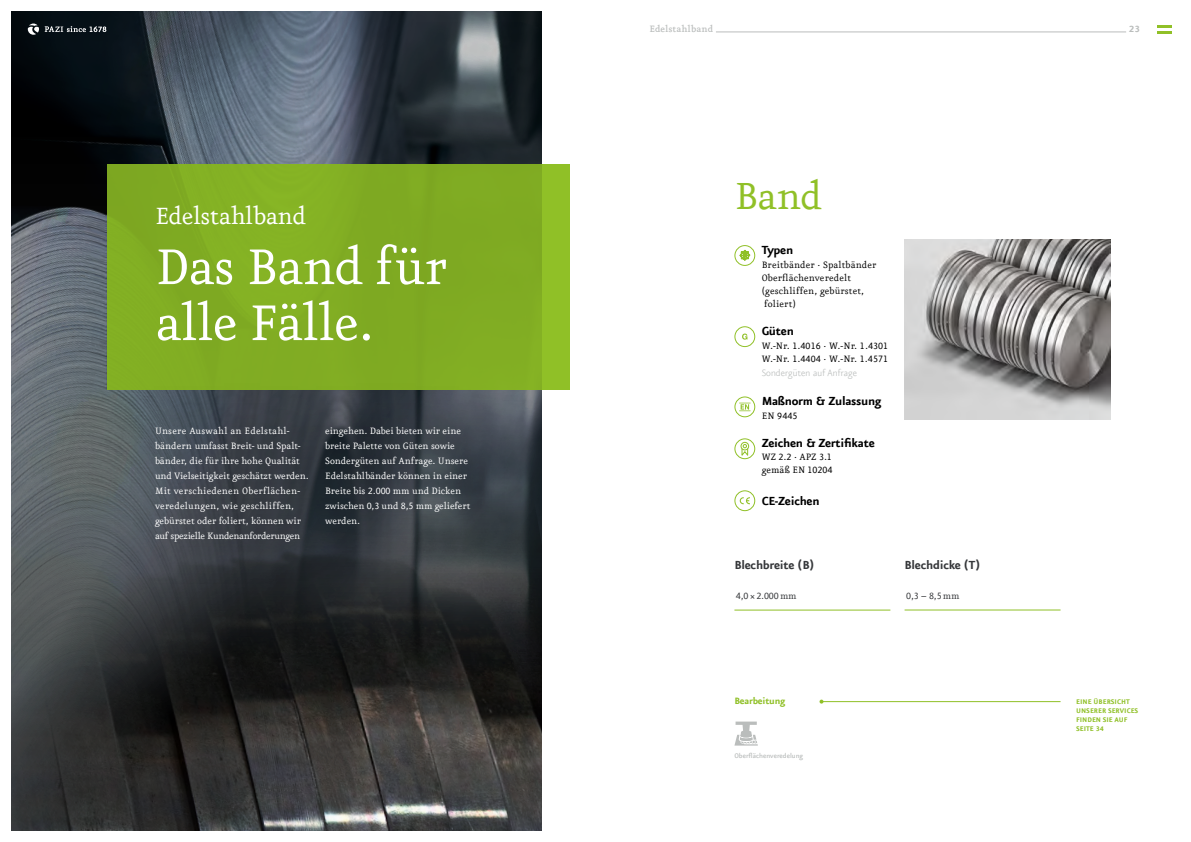
<style>
.page{position:relative;width:1191px;height:842px;background:#fff}
.page>*{position:absolute;margin:0;border:0;box-sizing:border-box;transform-origin:0 0}
.t1{font:60px/56px "CSP Eureka Roman";letter-spacing:-.02em;color:#fff}
.t2{font:45px "CSP Eureka Roman";color:#90c027}
.t3{font:28px "CSP Eureka Roman";letter-spacing:-.02em;color:#fff}
.t4{font:14px "CSP Eureka Sans Bold";letter-spacing:-.02em;color:#000}
.t5{font:14px "CSP Eureka Sans Bold";letter-spacing:-.02em;color:#36383b}
.t6{font:11px/15px "CSP Eureka Roman";letter-spacing:-.005em;color:#fff}
.t7{font:11px/13px "CSP Eureka Roman";letter-spacing:.01em;color:#000}
.t8{font:11px "CSP Eureka Sans Light";letter-spacing:.01em;color:#babdbc}
.t9{font:11px "CSP Eureka Roman";letter-spacing:-.005em;color:#36383b}
.t10{font:11px "CSP Eureka Medium";color:#babdbc}
.t11{font:11px "CSP Eureka Sans Bold";letter-spacing:-.02em;color:#90c027}
.t12{font:11px "CSP Eureka Bold";color:#babdbc}
.t13{font:8px/9px "CSP Eureka Sans Bold";color:#90c027}
.t14{font:8px "CSP Eureka Sans Medium";color:#babdbc}
</style>
<div class="page">
<img style="left:904px;top:239px;width:206px;height:180px">
<svg style="left:11px;top:11px;width:530px;height:820px;background:#393d41"></svg>
<hr style="left:904px;top:610px;width:156px;height:1px;background:#90c027">
<div style="left:107px;top:164px;width:462px;height:225px;background:#81ac23"></div>
<div style="left:112px;top:383px;width:395px;height:202px;background:#000;opacity:.75"></div>
<hr style="left:734px;top:610px;width:156px;height:1px;background:#90c027">
<svg style="left:742px;top:334px;width:5px;height:6px"></svg>
<div style="left:734px;top:326px;width:21px;height:21px;border:1px solid #90c027;border-radius:50%"></div>
<div style="left:734px;top:438px;width:21px;height:21px;border:1px solid #90c027;border-radius:50%"></div>
<div style="left:740px;top:442px;width:9px;height:8px;border:1px solid #90c027;border-radius:50%"></div>
<svg style="left:741px;top:444px;width:7px;height:12px"></svg>
<svg style="left:739px;top:497px;width:11px;height:7px"></svg>
<div style="left:734px;top:490px;width:21px;height:21px;border:1px solid #90c027;border-radius:50%"></div>
<svg style="left:739px;top:403px;width:11px;height:8px"></svg>
<div style="left:734px;top:396px;width:21px;height:21px;border:1px solid #90c027;border-radius:50%"></div>
<div style="left:734px;top:245px;width:21px;height:21px;border:1px solid #90c027;border-radius:50%"></div>
<svg style="left:739px;top:250px;width:11px;height:16px"></svg>
<svg style="left:45px;top:26px;width:61px;height:6px"></svg>
<svg style="left:28px;top:24px;width:11px;height:11px"></svg>
<svg style="left:734px;top:721px;width:24px;height:25px"></svg>
<hr style="left:821px;top:701px;width:239px;height:1px;background:#90c027">
<svg style="left:819px;top:700px;width:4px;height:4px"></svg>
<svg style="left:1157px;top:26px;width:14px;height:2px"></svg>
<hr style="left:1157px;top:31px;width:14px;height:3px;background:#90c027">
<hr style="left:716px;top:32px;width:410px;height:1px;background:#babdbc">
<h3 class="t3" style="left:155px;top:203px;width:153px">Edelstahlband</h3>
<h1 class="t1" style="left:155px;top:241px;width:294px">Das Band für alle Fälle.</h1>
<p class="t6" style="left:155px;top:424px;width:155px">Unsere Auswahl an Edelstahl&shy;bändern umfasst Breit- und Spalt&shy;bänder, die für ihre hohe Qualität und Vielseitigkeit geschätzt werden.<br>Mit verschiedenen Oberflächen&shy;veredelungen, wie geschliffen, gebürstet oder foliert, können wir auf spezielle Kundenanforderungen</p>
<p class="t6" style="left:325px;top:424px;width:147px">eingehen. Dabei bieten wir eine breite Palette von Güten sowie<br>Sondergüten auf Anfrage. Unsere<br>Edelstahlbänder können in einer<br>Breite bis 2.000 mm und Dicken zwischen 0,3 und 8,5 mm geliefert werden.</p>
<p class="t10" style="left:649px;top:24px;width:65px">Edelstahlband</p>
<p class="t12" style="left:1128px;top:24px;width:13px">23</p>
<h2 class="t2" style="left:734px;top:175px;width:89px">Band</h2>
<p class="t4" style="left:761px;top:243px;width:33px">Typen</p>
<p class="t7" style="left:761px;top:259px;width:116px">Breitbänder · Spaltbänder<br>Oberflächenveredelt (geschliffen, gebürstet, foliert)</p>
<p class="t4" style="left:761px;top:324px;width:34px">Güten</p>
<p class="t7" style="left:761px;top:340px;width:128px">W.-Nr. 1.4016 · W.-Nr. 1.4301<br>W.-Nr. 1.4404 · W.-Nr. 1.4571</p>
<p class="t8" style="left:761px;top:368px;width:97px">Sondergüten auf Anfrage</p>
<p class="t4" style="left:761px;top:394px;width:121px">Maßnorm &amp; Zulassung</p>
<p class="t7" style="left:761px;top:410px;width:37px">EN 9445</p>
<p class="t4" style="left:761px;top:436px;width:115px">Zeichen &amp; Zertifikate</p>
<p class="t7" style="left:761px;top:451px;width:72px">WZ 2.2 · APZ 3.1 gemäß EN 10204</p>
<p class="t4" style="left:761px;top:494px;width:59px">CE-Zeichen</p>
<p class="t5" style="left:734px;top:558px;width:81px">Blechbreite (B)</p>
<p class="t9" style="left:736px;top:591px;width:62px">4,0×2.000mm</p>
<p class="t5" style="left:904px;top:558px;width:77px">Blechdicke (T)</p>
<p class="t9" style="left:906px;top:591px;width:55px">0,3 – 8,5mm</p>
<p class="t11" style="left:734px;top:695px;width:52px">Bearbeitung</p>
<p class="t14" style="left:734px;top:751px;width:70px">Oberflächenveredelung</p>
<p class="t13" style="left:1076px;top:697px;width:64px">EINE ÜBERSICHT<br>UNSERER SERVICES<br>FINDEN SIE AUF<br>SEITE 34</p>
</div>
